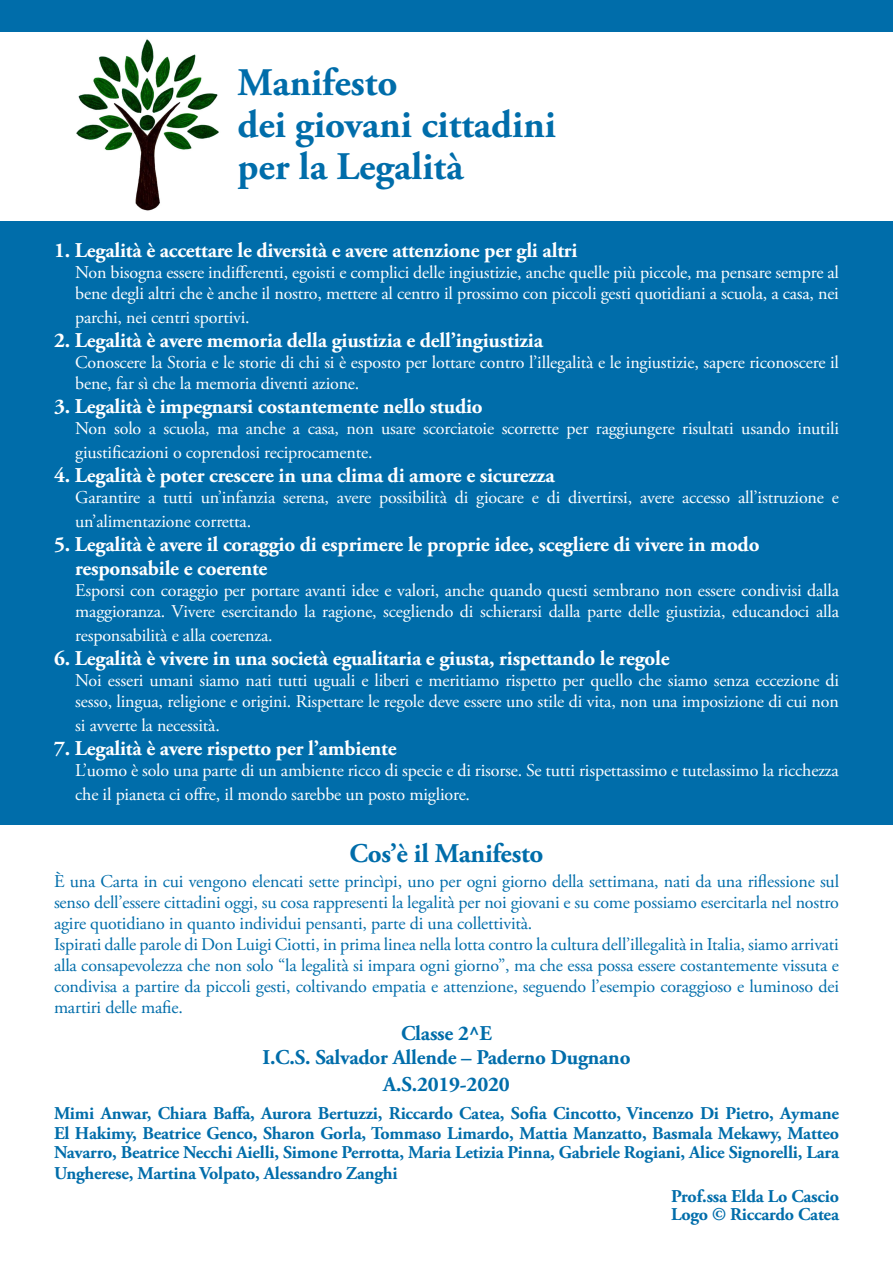
<style>
.page{position:relative;width:893px;height:1263px;background:#fff}
.page>*{position:absolute;margin:0;border:0;box-sizing:border-box;transform-origin:0 0}
.t1{font:700 39px "Adobe Garamond Pro";color:#006daa}
.t2{font:700 27px "Adobe Garamond Pro";letter-spacing:-.01em;color:#006daa}
.t3{font:700 21px "Adobe Garamond Pro";letter-spacing:-.01em;color:#fff}
.t4{font:700 21px "Adobe Garamond Pro";letter-spacing:-.01em;color:#006daa}
.t5{font:18px/21px "Adobe Garamond Pro";letter-spacing:-.01em;color:#fff}
.t6{font:18px/21px "Adobe Garamond Pro";letter-spacing:-.01em;color:#006daa;text-align:justify}
.t7{font:700 18px/20px "Adobe Garamond Pro";letter-spacing:-.01em;color:#006daa;text-align:justify}
</style>
<div class="page">
<div style="left:0;top:222px;width:893px;height:603px;background:#006daa"></div>
<img style="left:76px;top:39px;width:143px;height:172px">
<div style="left:0;top:0;width:893px;height:32px;background:#006daa"></div>
<p class="t1" style="left:237px;top:60px;width:162px">Manifesto</p>
<p class="t1" style="left:237px;top:102px;width:320px">dei giovani cittadini</p>
<p class="t1" style="left:237px;top:144px;width:227px">per la Legalità</p>
<p class="t3" style="left:54px;top:238px;width:525px">1. Legalità è accettare le diversità e avere attenzione per gli altri</p>
<p class="t5" style="left:75px;top:262px;width:765px">Non bisogna essere indifferenti, egoisti e complici delle ingiustizie, anche quelle più piccole, ma pensare sempre al bene degli altri che è anche il nostro, mettere al centro il prossimo con piccoli gesti quotidiani a scuola, a casa, nei</p>
<p class="t5" style="left:75px;top:307px;width:176px">parchi, nei centri sportivi.</p>
<p class="t3" style="left:54px;top:328px;width:491px">2. Legalità è avere memoria della giustizia e dell’ingiustizia</p>
<p class="t5" style="left:75px;top:352px;width:765px">Conoscere la Storia e le storie di chi si è esposto per lottare contro l’illegalità e le ingiustizie, sapere riconoscere il bene, far sì che la memoria diventi azione.</p>
<p class="t3" style="left:54px;top:394px;width:430px">3. Legalità è impegnarsi costantemente nello studio</p>
<p class="t5" style="left:75px;top:417px;width:765px;line-height:24px">Non solo a scuola, ma anche a casa, non usare scorciatoie scorrette per raggiungere risultati usando inutili giustificazioni o coprendosi reciprocamente.</p>
<p class="t3" style="left:54px;top:463px;width:502px">4. Legalità è poter crescere in una clima di amore e sicurezza</p>
<p class="t5" style="left:75px;top:486px;width:765px;line-height:24px">Garantire a tutti un’infanzia serena, avere possibilità di giocare e di divertirsi, avere accesso all’istruzione e un’alimentazione corretta.</p>
<p class="t3" style="left:54px;top:532px;width:707px">5. Legalità è avere il coraggio di esprimere le proprie idee, scegliere di vivere in modo</p>
<p class="t3" style="left:75px;top:556px;width:194px">responsabile e coerente</p>
<p class="t5" style="left:75px;top:580px;width:765px">Esporsi con coraggio per portare avanti idee e valori, anche quando questi sembrano non essere condivisi dalla maggioranza. Vivere esercitando la ragione, scegliendo di schierarsi dalla parte delle giustizia, educandoci alla</p>
<p class="t5" style="left:75px;top:625px;width:199px">responsabilità e alla coerenza.</p>
<p class="t3" style="left:54px;top:646px;width:617px">6. Legalità è vivere in una società egualitaria e giusta, rispettando le regole</p>
<p class="t5" style="left:75px;top:670px;width:765px">Noi esseri umani siamo nati tutti uguali e liberi e meritiamo rispetto per quello che siamo senza eccezione di sesso, lingua, religione e origini. Rispettare le regole deve essere uno stile di vita, non una imposizione di cui non</p>
<p class="t5" style="left:75px;top:715px;width:146px">si avverte la necessità.</p>
<p class="t3" style="left:54px;top:736px;width:344px">7. Legalità è avere rispetto per l’ambiente</p>
<p class="t5" style="left:75px;top:759px;width:765px;line-height:24px">L’uomo è solo una parte di un ambiente ricco di specie e di risorse. Se tutti rispettassimo e tutelassimo la ricchezza che il pianeta ci offre, il mondo sarebbe un posto migliore.</p>
<p class="t2" style="left:350px;top:838px;width:195px">Cos’è il Manifesto</p>
<p class="t6" style="left:54px;top:872px;width:787px">È una Carta in cui vengono elencati sette princìpi, uno per ogni giorno della settimana, nati da una riflessione sul senso dell’essere cittadini oggi, su cosa rappresenti la legalità per noi giovani e su come possiamo esercitarla nel nostro agire quotidiano in quanto individui pensanti, parte di una collettività.</p>
<p class="t6" style="left:54px;top:935px;width:786px">Ispirati dalle parole di Don Luigi Ciotti, in prima linea nella lotta contro la cultura dell’illegalità in Italia, siamo arrivati alla consapevolezza che non solo “la legalità si impara ogni giorno”, ma che essa possa essere costantemente vissuta e condivisa a partire da piccoli gesti, coltivando empatia e attenzione, seguendo l’esempio coraggioso e luminoso dei martiri delle mafie.</p>
<p class="t4" style="left:401px;top:1021px;width:92px">Classe 2^E</p>
<p class="t4" style="left:262px;top:1045px;width:369px">I.C.S. Salvador Allende – Paderno Dugnano</p>
<p class="t4" style="left:383px;top:1072px;width:128px">A.S.2019-2020</p>
<p class="t7" style="left:54px;top:1104px;width:786px">Mimi Anwar, Chiara Baffa, Aurora Bertuzzi, Riccardo Catea, Sofia Cincotto, Vincenzo Di Pietro, Aymane El Hakimy, Beatrice Genco, Sharon Gorla, Tommaso Limardo, Mattia Manzatto, Basmala Mekawy, Matteo Navarro, Beatrice Necchi Aielli, Simone Perrotta, Maria Letizia Pinna, Gabriele Rogiani, Alice Signorelli, Lara Ungherese, Martina Volpato, Alessandro Zanghi</p>
<p class="t7" style="left:671px;top:1186px;width:169px">Prof.ssa Elda Lo Cascio</p>
<p class="t7" style="left:671px;top:1204px;width:169px">Logo © Riccardo Catea</p>
</div>
